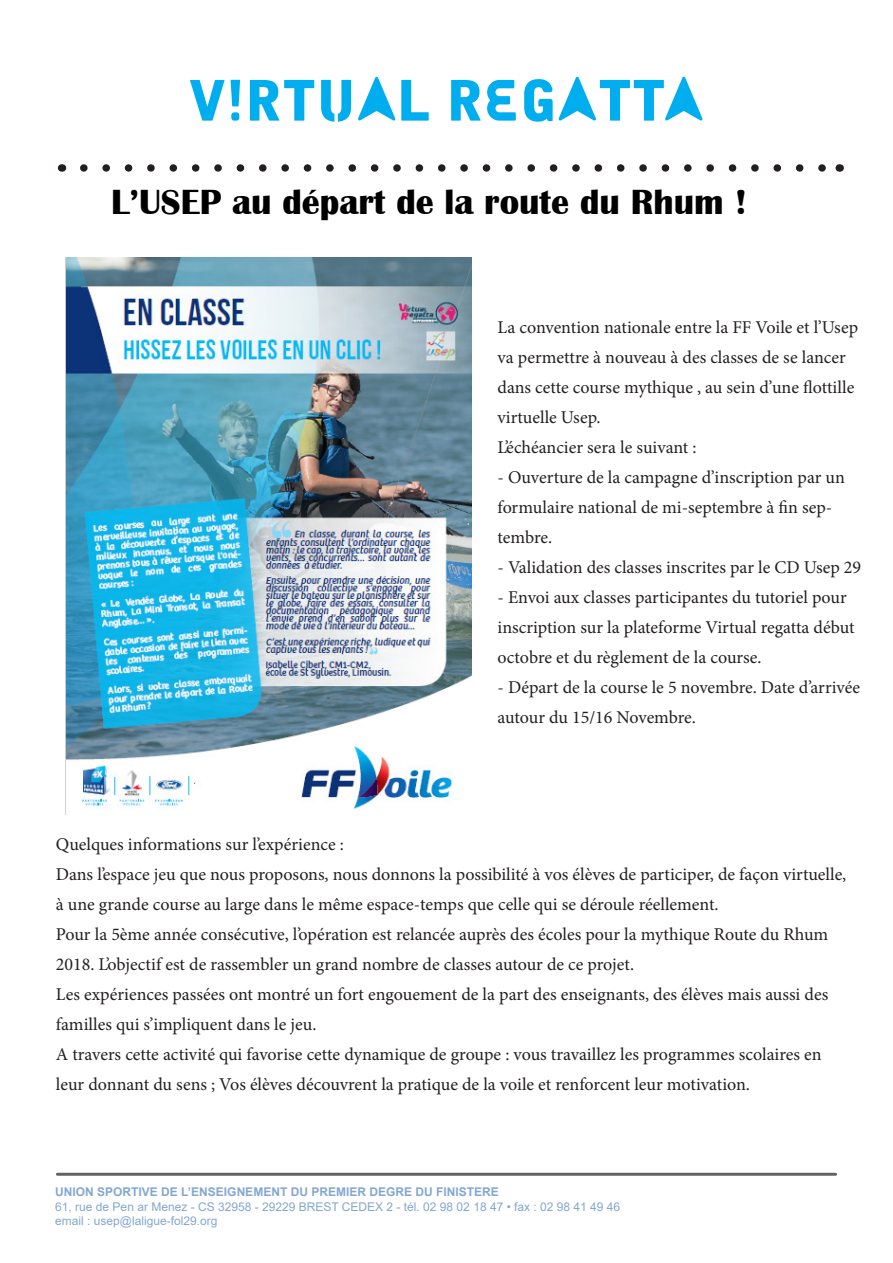
<style>
.page{position:relative;width:893px;height:1263px;background:#fff}
.page>*{position:absolute;margin:0;border:0;box-sizing:border-box;transform-origin:0 0}
.t1{font:55.5px "Alpha Ligue";color:#00aeef}
.Style_de_paragraphe{font:700 36px "Britannic";color:#000}
.t2{font:18px/30px "Minion Pro";color:#231f20}
.t3{font:12px/14.4px "Arial";color:#4f80be}
.t4{font:700 12px "Arial";color:#4f80be}
</style>
<div class="page">
<hr style="left:57px;top:1173px;width:779px;height:3px;background:#231f20">
<svg style="left:63px;top:164px;width:776px;height:8px"></svg>
<svg style="left:84px;top:164px;width:744px;height:8px"></svg>
<img style="left:66px;top:257px;width:405px;height:552px">
<p class="t1" style="left:189px;top:66px;width:517px">VIRTUAL REGATTA</p>
<p class="Style_de_paragraphe" style="left:111px;top:182px;width:638px">L’USEP au départ de la route du Rhum !</p>
<p class="t2" style="left:497px;top:312px;width:362px">La convention nationale entre la FF Voile et l’Usep va permettre à nouveau à des classes de se lancer dans cette course mythique , au sein d’une flottille virtuelle Usep.</p>
<p class="t2" style="left:497px;top:432px;width:201px">L’échéancier sera le suivant :</p>
<p class="t2" style="left:497px;top:462px;width:349px">- Ouverture de la campagne d’inscription par un formulaire national de mi-septembre à fin sep&shy;tembre.</p>
<p class="t2" style="left:497px;top:552px;width:365px">- Validation des classes inscrites par le CD Usep 29</p>
<p class="t2" style="left:497px;top:582px;width:358px">- Envoi aux classes participantes du tutoriel pour inscription sur la plateforme Virtual regatta début octobre et du règlement de la course.</p>
<p class="t2" style="left:497px;top:672px;width:364px">- Départ de la course le 5 novembre. Date d’arrivée autour du 15/16 Novembre.</p>
<p class="t2" style="left:56px;top:829px;width:290px">Quelques informations sur l’expérience :</p>
<p class="t2" style="left:56px;top:859px;width:792px">Dans l’espace jeu que nous proposons, nous donnons la possibilité à vos élèves de participer, de façon virtuelle, à une grande course au large dans le même espace-temps que celle qui se déroule réellement.</p>
<p class="t2" style="left:56px;top:919px;width:774px">Pour la 5ème année consécutive, l’opération est relancée auprès des écoles pour la mythique Route du Rhum<br>2018. L’objectif est de rassembler un grand nombre de classes autour de ce projet.</p>
<p class="t2" style="left:56px;top:979px;width:774px">Les expériences passées ont montré un fort engouement de la part des enseignants, des élèves mais aussi des</p>
<p class="t2" style="left:56px;top:1009px;width:262px">familles qui s’impliquent dans le jeu.</p>
<p class="t2" style="left:56px;top:1039px;width:767px">A travers cette activité qui favorise cette dynamique de groupe : vous travaillez les programmes scolaires en leur donnant du sens ; Vos élèves découvrent la pratique de la voile et renforcent leur motivation.</p>
<p class="t4" style="left:55px;top:1183px;width:445px">UNION SPORTIVE DE L’ENSEIGNEMENT DU PREMIER DEGRE DU FINISTERE</p>
<p class="t3" style="left:55px;top:1199px;width:566px">61, rue de Pen ar Menez - CS 32958 - 29229 BREST CEDEX 2 - tél. 02 98 02 18 47 • fax : 02 98 41 49 46 email : usep@laligue-fol29.org</p>
</div>
